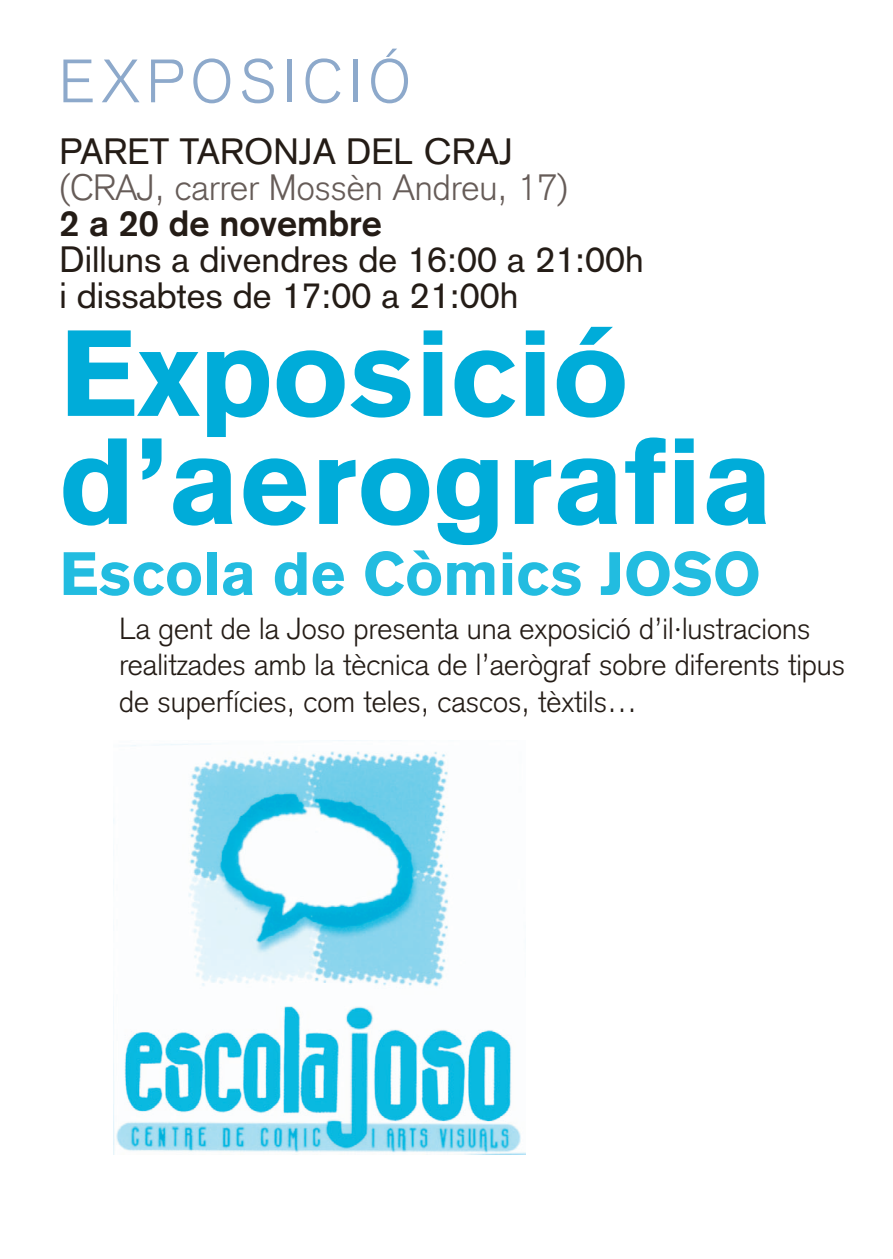
<style>
.page{position:relative;width:893px;height:1259px;background:#fff}
.page>*{position:absolute;margin:0;border:0;box-sizing:border-box;transform-origin:0 0}
.t1{font:900 120px/108px "Akzidenz Grotesk";color:#00acd9}
.t2{font:900 60px "Akzidenz Grotesk";color:#22bce0}
.t3{font:300 60px "Akzidenz Grotesk";letter-spacing:.11em;color:#8da9cb}
.t4{font:36px/36px "Akzidenz Grotesk";color:#241c16}
.t5{font:300 36px "Akzidenz Grotesk";color:#665c58}
.t6{font:700 36px "Akzidenz Grotesk";color:#241c16}
.t7{font:300 30px/36px "Akzidenz Grotesk";color:#241c16}
</style>
<div class="page">
<img style="left:113px;top:743px;width:412px;height:411px">
<h2 class="t3" style="left:60px;top:60px;width:353px">EXPOSICIÓ</h2>
<p class="t4" style="left:60px;top:137px;width:455px">PARET TARONJA DEL CRAJ</p>
<p class="t5" style="left:60px;top:174px;width:510px">(CRAJ, carrer Mossèn Andreu, 17)</p>
<p class="t6" style="left:60px;top:210px;width:324px">2 a 20 de novembre</p>
<p class="t4" style="left:60px;top:245px;width:586px">Dilluns a divendres de 16:00 a 21:00h i dissabtes de 17:00 a 21:00h</p>
<h1 class="t1" style="left:60px;top:330px;width:715px">Exposició d’aerografia</h1>
<h2 class="t2" style="left:60px;top:552px;width:703px">Escola de Còmics JOSO</h2>
<p class="t7" style="left:119px;top:614px;width:728px">La gent de la Joso presenta una exposició d’il·lustracions realitzades amb la tècnica de l’aerògraf sobre diferents tipus de superfícies, com teles, cascos, tèxtils…</p>
</div>
